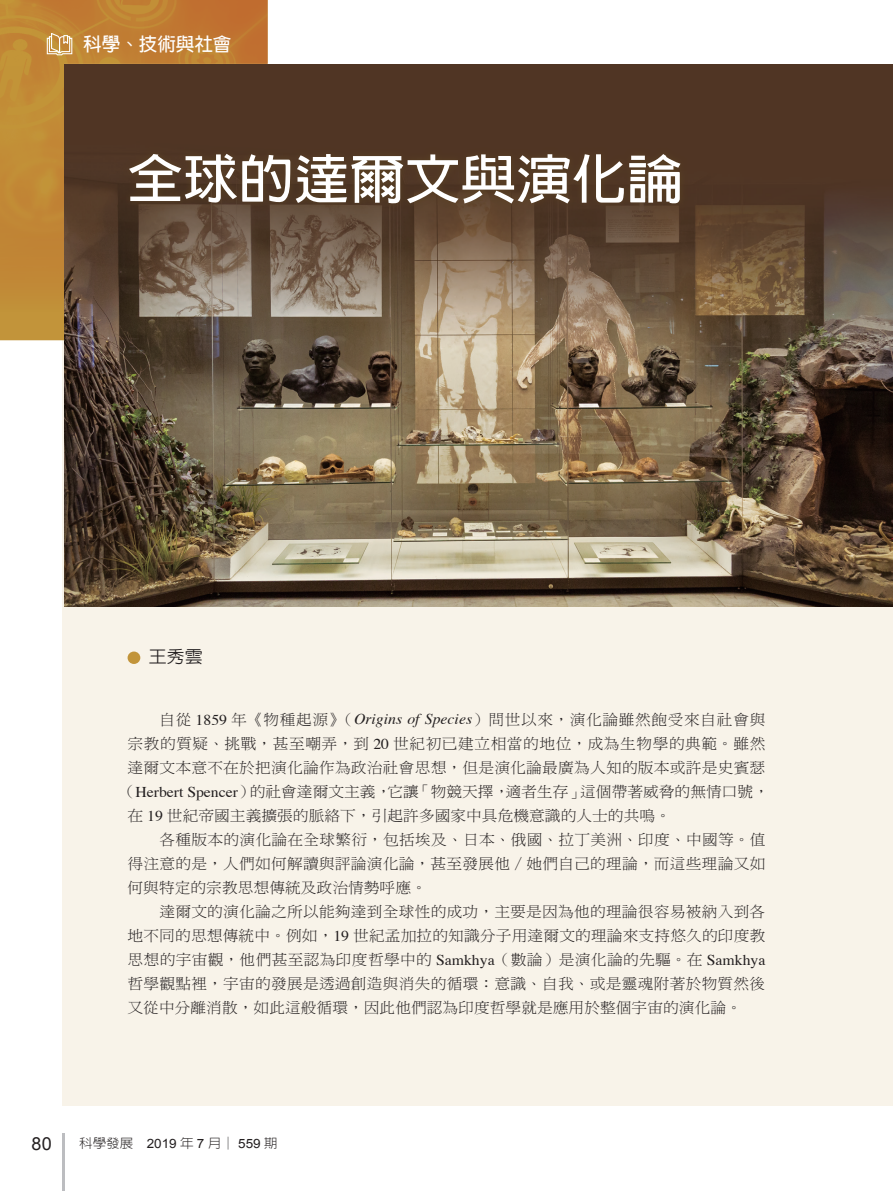
<style>
.page{position:relative;width:893px;height:1191px;background:#fff}
.page>*{position:absolute;margin:0;border:0;box-sizing:border-box;transform-origin:0 0}
.單元-大{font:700 52.8px "AR New Hei B5";color:#fff;scale:1.05 1}
.t1{font:700 18.6px "AR New Hei B5";color:#fff}
.t2{font:18px "Arial";color:#231f20}
.簽名{font:500 17.1px "AR New Hei B5";color:#231f20;scale:1.05 1}
.內文{font:15px/24px "DF Ming Std W3";letter-spacing:.015em;color:#231f20;text-align:justify;scale:1.05 1}
.內文-2{font:15px "DF Ming Std W3";letter-spacing:.04em;color:#231f20;scale:1.05 1}
.t3{font:300 12.9px "AR New Hei B5";color:#231f20;scale:1.05 1}
.s1{font-family:"Times"}
.s2{font-family:"Times";font-style:italic}
.s3{font-family:"Arial";font-weight:400}
</style>
<div class="page">
<hr style="left:63px;top:1133px;width:2px;height:58px;background:#bcbdc0">
<div style="left:63px;top:64px;width:830px;height:1042px;background:#f8f3e9"></div>
<img style="left:0;top:0;width:268px;height:313px">
<svg style="left:46px;top:32px;width:27px;height:24px"></svg>
<div style="left:128px;top:651px;width:12px;height:13px;background:#c2943a;border-radius:50%"></div>
<img style="left:64px;top:64px;width:829px;height:542px">
<svg style="left:122px;top:146px;width:566px;height:65px;background:#533a24"></svg>
<p class="t1" style="left:83px;top:35px;width:150px">科學、技術與社會</p>
<p class="單元-大" style="left:128px;top:152px;width:530px">全球的達爾文與演化論</p>
<p class="簽名" style="left:149px;top:647px;width:53px">王秀雲</p>
<p class="內文-2" style="left:159px;top:711px;width:579px">自從 <span class="s1">1859</span> 年《物種起源》（<span class="s2">Origins of Species</span>）問世以來，演化論雖然飽受來自社會與</p>
<p class="內文" style="left:128px;top:731px;width:609px">宗教的質疑、挑戰，甚至嘲弄，到 <span class="s1">20</span> 世紀初已建立相當的地位，成為生物學的典範。雖然</p>
<p class="內文" style="left:128px;top:755px;width:609px">達爾文本意不在於把演化論作為政治社會思想，但是演化論最廣為人知的版本或許是史賓瑟</p>
<p class="內文" style="left:120px;top:779px;width:620px">（<span class="s1">Herbert Spencer</span>）的社會達爾文主義，它讓「物競天擇，適者生存」這個帶著威脅的無情口號，</p>
<p class="內文" style="left:128px;top:803px;width:519px">在 <span class="s1">19</span> 世紀帝國主義擴張的脈絡下，引起許多國家中具危機意識的人士的共鳴。</p>
<p class="內文" style="left:128px;top:827px;width:609px;text-indent:32px">各種版本的演化論在全球繁衍，包括埃及、日本、俄國、拉丁美洲、印度、中國等。值得注意的是，人們如何解讀與評論演化論，甚至發展他／她們自己的理論，而這些理論又如何與特定的宗教思想傳統及政治情勢呼應。</p>
<p class="內文" style="left:128px;top:899px;width:609px;text-indent:32px">達爾文的演化論之所以能夠達到全球性的成功，主要是因為他的理論很容易被納入到各地不同的思想傳統中。例如，<span class="s1">19</span> 世紀孟加拉的知識分子用達爾文的理論來支持悠久的印度教思想的宇宙觀，他們甚至認為印度哲學中的 <span class="s1">Samkhya</span>（數論）是演化論的先驅。在 <span class="s1">Samkhya</span>哲學觀點裡，宇宙的發展是透過創造與消失的循環：意識、自我、或是靈魂附著於物質然後又從中分離消散，如此這般循環，因此他們認為印度哲學就是應用於整個宇宙的演化論。</p>
<p class="t2" style="left:32px;top:1131px;width:22px">80</p>
<p class="t3" style="left:79px;top:1136px;width:190px">科學發展 <span class="s3">2019</span> 年 <span class="s3">7</span> 月│ <span class="s3">559</span> 期</p>
</div>
